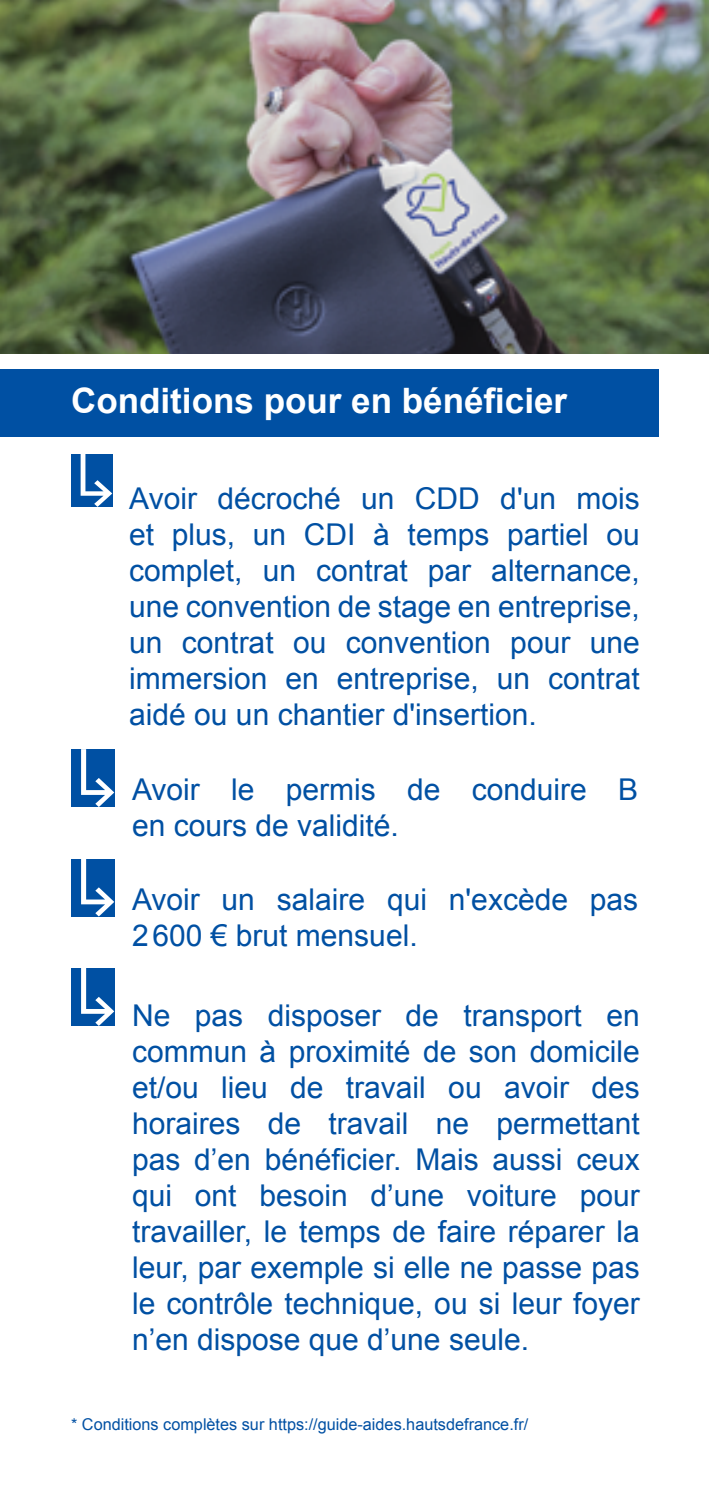
<style>
.page{position:relative;width:709px;height:1489px;background:#fff}
.page>*{position:absolute;margin:0;border:0;box-sizing:border-box;transform-origin:0 0}
.t1{font:700 35px "Arial";color:#fff}
.t2{font:30px/36px "Arial";color:#0050a3;text-align:justify}
.t3{font:16.25px "Arial";color:#0050a3}
</style>
<div class="page">
<div style="left:0;top:369px;width:658px;height:68px;background:#0050a3"></div>
<div style="left:71px;top:454px;width:41px;height:53px;background:#0050a3"></div>
<svg style="left:81px;top:454px;width:31px;height:53px"></svg>
<div style="left:71px;top:749px;width:43px;height:58px;background:#0050a3"></div>
<svg style="left:81px;top:749px;width:33px;height:58px"></svg>
<div style="left:71px;top:859px;width:43px;height:57px;background:#0050a3"></div>
<svg style="left:81px;top:859px;width:33px;height:57px"></svg>
<div style="left:71px;top:968px;width:43px;height:57px;background:#0050a3"></div>
<svg style="left:81px;top:968px;width:33px;height:57px"></svg>
<img style="left:0;top:0;width:709px;height:353px">
<p class="t1" style="left:71px;top:377px;width:497px">Conditions pour en bénéficier</p>
<p class="t2" style="left:129px;top:480px;width:512px">Avoir décroché un CDD d'un mois et plus, un CDI à temps partiel ou complet, un contrat par alternance, une convention de stage en entreprise, un contrat ou convention pour une immersion en entreprise, un contrat aidé ou un chantier d'insertion.</p>
<p class="t2" style="left:132px;top:771px;width:508px">Avoir le permis de conduire B en cours de validité.</p>
<p class="t2" style="left:132px;top:881px;width:508px">Avoir un salaire qui n'excède pas<br>2600 € brut mensuel.</p>
<p class="t2" style="left:132px;top:997px;width:509px">Ne pas disposer de transport en commun à proximité de son domicile et/ou lieu de travail ou avoir des horaires de travail ne permettant pas d’en bénéficier. Mais aussi ceux qui ont besoin d’une voiture pour travailler, le temps de faire réparer la leur, par exemple si elle ne passe pas le contrôle technique, ou si leur foyer n’en dispose que d’une seule.</p>
<p class="t3" style="left:71px;top:1413px;width:459px">* Conditions complètes sur https://guide-aides.hautsdefrance.fr/</p>
</div>
